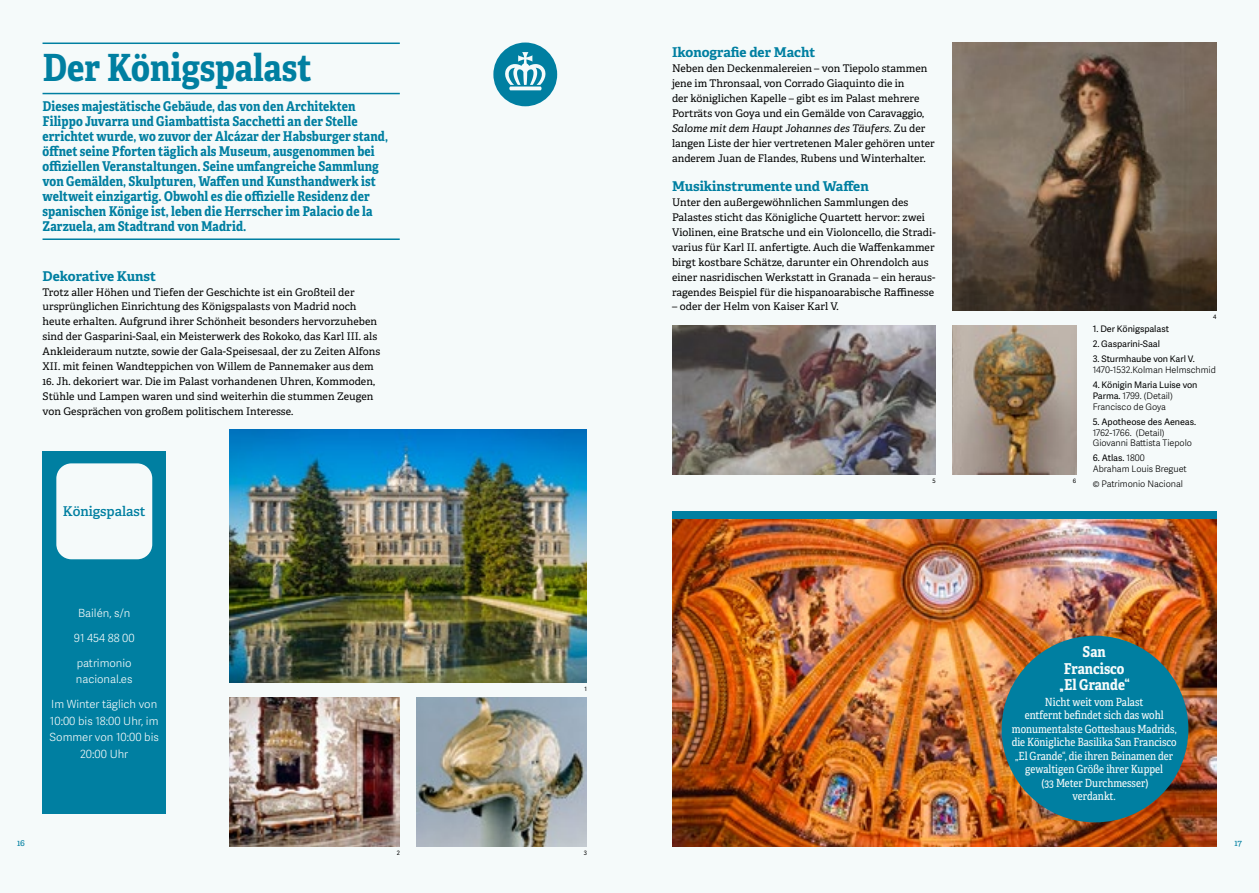
<style>
.page{position:relative;width:1259px;height:893px;background:#f5fafa}
.page>*{position:absolute;margin:0;border:0;box-sizing:border-box;transform-origin:0 0}
.t1{font:700 37.5px "Adelle Condensed";color:#007fa1}
.t2{font:700 15px/16.5px "Adelle Condensed";color:#f5fafa;text-align:center}
.t3{font:700 13.5px/15px "Adelle Condensed";letter-spacing:.005em;color:#007fa1}
.t4{font:700 13.5px "Adelle";color:#007fa1}
.t5{font:600 13.5px "Adelle";color:#007fa1}
.t6{font:11.25px/13.5px "Adelle Condensed";color:#f5fafa;text-align:center}
.t7{font:300 11.25px/16.5px "Adelle Sans";color:#f5fafa}
.t8{font:10.5px/14.9px "Adelle";letter-spacing:.005em;color:#000}
.t9{font:9px/10.8px "Adelle Sans";letter-spacing:-.005em;color:#000}
.t10{font:300 9px/10.8px "Adelle Sans";letter-spacing:-.005em;color:#000}
.t11{font:9px "Adelle";color:#007fa1}
.t12{font:6px "Adelle Sans";color:#000}
.s1{font-style:italic}
.s2{font-weight:300}
.s3{font-weight:400}
</style>
<div class="page">
<hr style="left:43px;top:93px;width:357px;height:1px;background:#007fa1">
<hr style="left:43px;top:43px;width:357px;height:1px;background:#007fa1">
<hr style="left:43px;top:238px;width:357px;height:2px;background:#007fa1">
<div style="left:43px;top:452px;width:123px;height:362px;background:#007fa1"></div>
<div style="left:56px;top:463px;width:96px;height:96px;background:#f5fafa;border-radius:15px"></div>
<img style="left:230px;top:429px;width:357px;height:253px">
<img style="left:230px;top:697px;width:170px;height:149px">
<img style="left:417px;top:697px;width:170px;height:149px">
<svg style="left:493px;top:43px;width:64px;height:63px"></svg>
<img style="left:672px;top:519px;width:544px;height:327px">
<div style="left:1001px;top:636px;width:187px;height:186px;background:#007fa1;border-radius:50%"></div>
<img style="left:952px;top:43px;width:264px;height:267px">
<img style="left:672px;top:325px;width:263px;height:149px">
<img style="left:952px;top:325px;width:124px;height:149px">
<div style="left:672px;top:512px;width:544px;height:7px;background:#007fa1"></div>
<h1 class="t1" style="left:43px;top:40px;width:270px">Der Königspalast</h1>
<p class="t3" style="left:43px;top:99px;width:347px">Dieses majestätische Gebäude, das von den Architekten Filippo Juvarra und Giambattista Sacchetti an der Stelle errichtet wurde, wo zuvor der Alcázar der Habsburger stand, öffnet seine Pforten täglich als Museum, ausgenommen bei offiziellen Veranstaltungen. Seine umfangreiche Sammlung von Gemälden, Skulpturen, Waffen und Kunsthandwerk ist weltweit einzigartig. Obwohl es die offizielle Residenz der spanischen Könige ist, leben die Herrscher im Palacio de la Zarzuela, am Stadtrand von Madrid.</p>
<p class="t4" style="left:43px;top:267px;width:115px">Dekorative Kunst</p>
<p class="t8" style="left:43px;top:285px;width:339px">Trotz aller Höhen und Tiefen der Geschichte ist ein Großteil der ursprünglichen Einrichtung des Königspalasts von Madrid noch heute erhalten. Aufgrund ihrer Schönheit besonders hervorzuheben sind der Gasparini-Saal, ein Meisterwerk des Rokoko, das Karl III. als Ankleideraum nutzte, sowie der Gala-Speisesaal, der zu Zeiten Alfons XII. mit feinen Wandteppichen von Willem de Pannemaker aus dem</p>
<p class="t8" style="left:43px;top:374px;width:334px">16. Jh. dekoriert war. Die im Palast vorhandenen Uhren, Kommoden,<br>Stühle und Lampen waren und sind weiterhin die stummen Zeugen von Gesprächen von großem politischem Interesse.</p>
<p class="t5" style="left:63px;top:503px;width:84px">Königspalast</p>
<p class="t7" style="left:78px;top:604px;width:54px">Bailén, s/n</p>
<p class="t7" style="left:74px;top:629px;width:62px">91 454 88 00</p>
<p class="t7" style="left:76px;top:654px;width:58px">patrimonio nacional.es</p>
<p class="t7" style="left:50px;top:696px;width:111px;text-align:center">Im Winter täglich von<br>10:00 bis 18:00 Uhr, im<br>Sommer von 10:00 bis<br>20:00 Uhr</p>
<p class="t12" style="left:584px;top:685px;width:4px">1</p>
<p class="t4" style="left:672px;top:44px;width:145px">Ikonografie der Macht</p>
<p class="t8" style="left:672px;top:61px;width:264px">Neben den Deckenmalereien – von Tiepolo stammen jene im Thronsaal, von Corrado Giaquinto die in<br>der königlichen Kapelle – gibt es im Palast mehrere Porträts von Goya und ein Gemälde von Caravaggio, <span class="s1">Salome mit dem Haupt Johannes des Täufers.</span> Zu der langen Liste der hier vertretenen Maler gehören unter anderem Juan de Flandes, Rubens und Winterhalter.</p>
<p class="t4" style="left:672px;top:178px;width:198px">Musikinstrumente und Waffen</p>
<p class="t8" style="left:672px;top:195px;width:265px">Unter den außergewöhnlichen Sammlungen des Palastes sticht das Königliche Quartett hervor: zwei Violinen, eine Bratsche und ein Violoncello, die Stradi&shy;varius für Karl II. anfertigte. Auch die Waffenkammer birgt kostbare Schätze, darunter ein Ohrendolch aus einer nasridischen Werkstatt in Granada – ein heraus&shy;ragendes Beispiel für die hispanoarabische Raffinesse</p>
<p class="t8" style="left:672px;top:299px;width:168px">– oder der Helm von Kaiser Karl V.</p>
<p class="t12" style="left:932px;top:476px;width:5px">5</p>
<p class="t12" style="left:1072px;top:476px;width:5px">6</p>
<p class="t12" style="left:1213px;top:313px;width:5px">4</p>
<p class="t9" style="left:1092px;top:323px;width:78px">1. Der Königspalast</p>
<p class="t9" style="left:1092px;top:338px;width:69px">2. Gasparini-Saal</p>
<p class="t9" style="left:1092px;top:353px;width:103px">3. Sturmhaube von Karl V.</p>
<p class="t10" style="left:1092px;top:364px;width:125px">1470-1532.Kolman Helmschmid</p>
<p class="t9" style="left:1092px;top:379px;width:106px">4. Königin Maria Luise von<br>Parma. <span class="s2">1799. (Detail)<br>Francisco de Goya</span></p>
<p class="t9" style="left:1092px;top:416px;width:105px">5. Apotheose des Aeneas.</p>
<p class="t10" style="left:1092px;top:427px;width:101px">1762-1766. (Detail)<br>Giovanni Battista Tiepolo</p>
<p class="t10" style="left:1092px;top:452px;width:96px"><span class="s3">6. Atlas.</span> 1800<br>Abraham Louis Breguet</p>
<p class="t10" style="left:1092px;top:478px;width:92px">© Patrimonio Nacional</p>
<h2 class="t2" style="left:1058px;top:643px;width:72px">San<br>Francisco „El Grande“</h2>
<p class="t6" style="left:1011px;top:694px;width:167px">Nicht weit vom Palast<br>entfernt befindet sich das wohl monumentalste Gotteshaus Madrids, die Königliche Basilika San Francisco „El Grande“, die ihren Beinamen der gewaltigen Größe ihrer Kuppel<br>(33 Meter Durchmesser)<br>verdankt.</p>
<p class="t11" style="left:17px;top:837px;width:9px">16</p>
<p class="t11" style="left:1234px;top:837px;width:9px">17</p>
<p class="t12" style="left:397px;top:849px;width:5px">2</p>
<p class="t12" style="left:584px;top:848px;width:5px">3</p>
</div>
